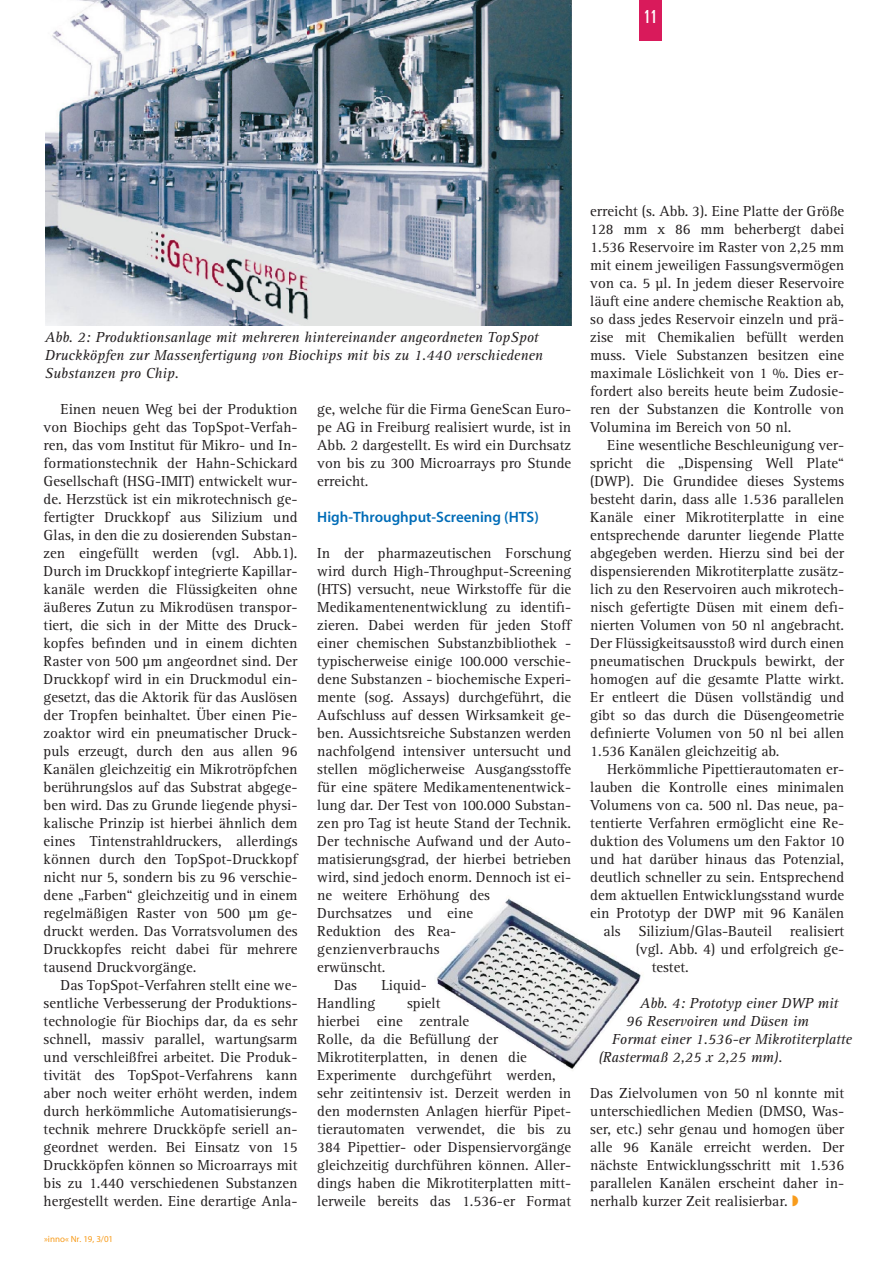
<style>
.page{position:relative;width:893px;height:1262px;background:#fff}
.page>*{position:absolute;margin:0;border:0;box-sizing:border-box;transform-origin:0 0}
.t1{font:ultra-condensed 18px "Univers";color:#fff}
.t2{font:15px/18px "Rotis Serif";color:#231f20;text-align:justify}
.t3{font:italic 15px/18px "Rotis Serif";color:#231f20}
.t4{font:15px "Myriad MM 565 600";color:#006cb7}
.t5{font:15px "Rotis Serif";letter-spacing:.02em;color:#231f20}
.t6{font:9px "Myriad MM 406 600";color:#f89c1c}
.s1{color:#f89c1c}
</style>
<div class="page">
<div style="left:639px;top:0;width:22px;height:41px;background:#d91a5b"></div>
<img style="left:45px;top:0;width:526px;height:325px">
<img style="left:436px;top:898px;width:205px;height:171px">
<p class="t1" style="left:643px;top:10px;width:15px">11</p>
<p class="t3" style="left:45px;top:329px;width:499px">Abb. 2: Produktionsanlage mit mehreren hintereinander angeordneten TopSpot<br>Druckköpfen zur Massenfertigung von Biochips mit bis zu 1.440 verschiedenen<br>Substanzen pro Chip.</p>
<p class="t2" style="left:44px;top:401px;width:255px;text-indent:17px">Einen neuen Weg bei der Produktion von Biochips geht das TopSpot-Verfah&shy;ren, das vom Institut für Mikro- und In&shy;formationstechnik der Hahn-Schickard Gesellschaft (HSG-IMIT) entwickelt wur&shy;de. Herzstück ist ein mikrotechnisch ge&shy;fertigter Druckkopf aus Silizium und Glas, in den die zu dosierenden Substan&shy;zen eingefüllt werden (vgl. Abb.1).<br>Durch im Druckkopf integrierte Kapillar&shy;kanäle werden die Flüssigkeiten ohne äußeres Zutun zu Mikrodüsen transpor&shy;tiert, die sich in der Mitte des Druck&shy;kopfes befinden und in einem dichten Raster von 500 µm angeordnet sind. Der Druckkopf wird in ein Druckmodul ein&shy;gesetzt, das die Aktorik für das Auslösen der Tropfen beinhaltet. Über einen Pie&shy;zoaktor wird ein pneumatischer Druck&shy;puls erzeugt, durch den aus allen 96<br>Kanälen gleichzeitig ein Mikrotröpfchen berührungslos auf das Substrat abgege&shy;ben wird. Das zu Grunde liegende physi&shy;kalische Prinzip ist hierbei ähnlich dem eines Tintenstrahldruckers, allerdings können durch den TopSpot-Druckkopf nicht nur 5, sondern bis zu 96 verschie&shy;dene „Farben“ gleichzeitig und in einem regelmäßigen Raster von 500 µm ge&shy;druckt werden. Das Vorratsvolumen des Druckkopfes reicht dabei für mehrere tausend Druckvorgänge.</p>
<p class="t2" style="left:44px;top:977px;width:255px;text-indent:17px">Das TopSpot-Verfahren stellt eine we&shy;sentliche Verbesserung der Produktions&shy;technologie für Biochips dar, da es sehr schnell, massiv parallel, wartungsarm und verschleißfrei arbeitet. Die Produk&shy;tivität des TopSpot-Verfahrens kann aber noch weiter erhöht werden, indem durch herkömmliche Automatisierungs&shy;technik mehrere Druckköpfe seriell an&shy;geordnet werden. Bei Einsatz von 15<br>Druckköpfen können so Microarrays mit bis zu 1.440 verschiedenen Substanzen hergestellt werden. Eine derartige Anla-</p>
<p class="t6" style="left:44px;top:1236px;width:71px">»inno« Nr. 19, 3/01</p>
<p class="t2" style="left:317px;top:401px;width:255px">ge, welche für die Firma GeneScan Euro&shy;pe AG in Freiburg realisiert wurde, ist in Abb. 2 dargestellt. Es wird ein Durchsatz von bis zu 300 Microarrays pro Stunde erreicht.</p>
<p class="t4" style="left:317px;top:511px;width:223px">High-Throughput-Screening (HTS)</p>
<p class="t2" style="left:317px;top:545px;width:255px">In der pharmazeutischen Forschung</p>
<p class="t2" style="left:317px;top:563px;width:255px">wird durch High-Throughput-Screening</p>
<p class="t2" style="left:317px;top:581px;width:255px">(HTS) versucht, neue Wirkstoffe für die</p>
<p class="t2" style="left:317px;top:599px;width:255px">Medikamentenentwicklung zu identifi-</p>
<p class="t2" style="left:317px;top:617px;width:255px">zieren. Dabei werden für jeden Stoff</p>
<p class="t2" style="left:317px;top:635px;width:255px">einer chemischen Substanzbibliothek -</p>
<p class="t2" style="left:317px;top:653px;width:255px">typischerweise einige 100.000 verschie-</p>
<p class="t2" style="left:317px;top:671px;width:255px">dene Substanzen - biochemische Experi-</p>
<p class="t2" style="left:317px;top:689px;width:255px">mente (sog. Assays) durchgeführt, die</p>
<p class="t2" style="left:317px;top:707px;width:255px">Aufschluss auf dessen Wirksamkeit ge-</p>
<p class="t2" style="left:317px;top:725px;width:255px">ben. Aussichtsreiche Substanzen werden</p>
<p class="t2" style="left:317px;top:743px;width:255px">nachfolgend intensiver untersucht und</p>
<p class="t2" style="left:317px;top:761px;width:255px">stellen möglicherweise Ausgangsstoffe</p>
<p class="t2" style="left:317px;top:779px;width:255px">für eine spätere Medikamentenentwick-</p>
<p class="t2" style="left:317px;top:797px;width:255px">lung dar. Der Test von 100.000 Substan-</p>
<p class="t2" style="left:317px;top:815px;width:255px">zen pro Tag ist heute Stand der Technik.</p>
<p class="t2" style="left:317px;top:833px;width:255px">Der technische Aufwand und der Auto-</p>
<p class="t2" style="left:317px;top:851px;width:255px">matisierungsgrad, der hierbei betrieben</p>
<p class="t2" style="left:317px;top:869px;width:255px">wird, sind jedoch enorm. Dennoch ist ei-</p>
<p class="t2" style="left:317px;top:887px;width:174px">ne weitere Erhöhung des</p>
<p class="t2" style="left:317px;top:905px;width:157px">Durchsatzes und eine</p>
<p class="t2" style="left:317px;top:923px;width:141px">Reduktion des Rea-</p>
<p class="t5" style="left:317px;top:944px;width:124px">genzienverbrauchs</p>
<p class="t2" style="left:317px;top:959px;width:70px">erwünscht.</p>
<p class="t2" style="left:334px;top:977px;width:24px">Das</p>
<p class="t2" style="left:381px;top:977px;width:47px">Liquid-</p>
<p class="t2" style="left:317px;top:995px;width:59px">Handling</p>
<p class="t2" style="left:317px;top:995px;width:255px;text-align:left;text-indent:90px">spielt<br>hierbei eine zentrale<br>Rolle, da die Befüllung der Mikrotiterplatten, in denen die Experimente durchgeführt werden, sehr zeitintensiv ist. Derzeit werden in den modernsten Anlagen hierfür Pipet&shy;tierautomaten verwendet, die bis zu 384 Pipettier- oder Dispensiervorgänge gleichzeitig durchführen können. Aller&shy;dings haben die Mikrotiterplatten mitt&shy;lerweile bereits das 1.536-er Format</p>
<p class="t2" style="left:590px;top:203px;width:255px">erreicht (s. Abb. 3). Eine Platte der Größe 128 mm x 86 mm beherbergt dabei 1.536 Reservoire im Raster von 2,25 mm mit einem jeweiligen Fassungsvermögen von ca. 5 µl. In jedem dieser Reservoire läuft eine andere chemische Reaktion ab, so dass jedes Reservoir einzeln und prä&shy;zise mit Chemikalien befüllt werden muss. Viele Substanzen besitzen eine maximale Löslichkeit von 1 %. Dies er&shy;fordert also bereits heute beim Zudosie&shy;ren der Substanzen die Kontrolle von Volumina im Bereich von 50 nl.</p>
<p class="t2" style="left:590px;top:437px;width:255px;text-indent:17px">Eine wesentliche Beschleunigung ver&shy;spricht die „Dispensing Well Plate“ (DWP). Die Grundidee dieses Systems besteht darin, dass alle 1.536 parallelen Kanäle einer Mikrotiterplatte in eine entsprechende darunter liegende Platte abgegeben werden. Hierzu sind bei der dispensierenden Mikrotiterplatte zusätz&shy;lich zu den Reservoiren auch mikrotech&shy;nisch gefertigte Düsen mit einem defi&shy;nierten Volumen von 50 nl angebracht.<br>Der Flüssigkeitsausstoß wird durch einen pneumatischen Druckpuls bewirkt, der homogen auf die gesamte Platte wirkt.<br>Er entleert die Düsen vollständig und gibt so das durch die Düsengeometrie definierte Volumen von 50 nl bei allen 1.536 Kanälen gleichzeitig ab.</p>
<p class="t2" style="left:607px;top:761px;width:238px">Herkömmliche Pipettierautomaten er-</p>
<p class="t2" style="left:590px;top:779px;width:255px">lauben die Kontrolle eines minimalen</p>
<p class="t2" style="left:590px;top:797px;width:255px">Volumens von ca. 500 nl. Das neue, pa-</p>
<p class="t2" style="left:590px;top:815px;width:255px">tentierte Verfahren ermöglicht eine Re-</p>
<p class="t2" style="left:590px;top:833px;width:255px">duktion des Volumens um den Faktor 10</p>
<p class="t2" style="left:590px;top:851px;width:255px">und hat darüber hinaus das Potenzial,</p>
<p class="t2" style="left:590px;top:869px;width:255px">deutlich schneller zu sein. Entsprechend</p>
<p class="t2" style="left:590px;top:887px;width:255px">dem aktuellen Entwicklungsstand wurde</p>
<p class="t2" style="left:590px;top:905px;width:255px">ein Prototyp der DWP mit 96 Kanälen</p>
<p class="t2" style="left:603px;top:923px;width:242px">als Silizium/Glas-Bauteil realisiert</p>
<p class="t2" style="left:635px;top:941px;width:210px">(vgl. Abb. 4) und erfolgreich ge-</p>
<p class="t2" style="left:651px;top:959px;width:38px">testet.</p>
<p class="t3" style="left:640px;top:995px;width:200px">Abb. 4: Prototyp einer DWP mit</p>
<p class="t3" style="left:626px;top:1013px;width:184px">96 Reservoiren und Düsen im</p>
<p class="t3" style="left:612px;top:1031px;width:241px">Format einer 1.536-er Mikrotiterplatte</p>
<p class="t3" style="left:598px;top:1049px;width:186px">(Rastermaß 2,25 x 2,25 mm).</p>
<p class="t2" style="left:590px;top:1085px;width:255px">Das Zielvolumen von 50 nl konnte mit unterschiedlichen Medien (DMSO, Was&shy;ser, etc.) sehr genau und homogen über alle 96 Kanäle erreicht werden. Der nächste Entwicklungsschritt mit 1.536 parallelen Kanälen erscheint daher in&shy;nerhalb kurzer Zeit realisierbar. <span class="s1">◗</span></p>
</div>
